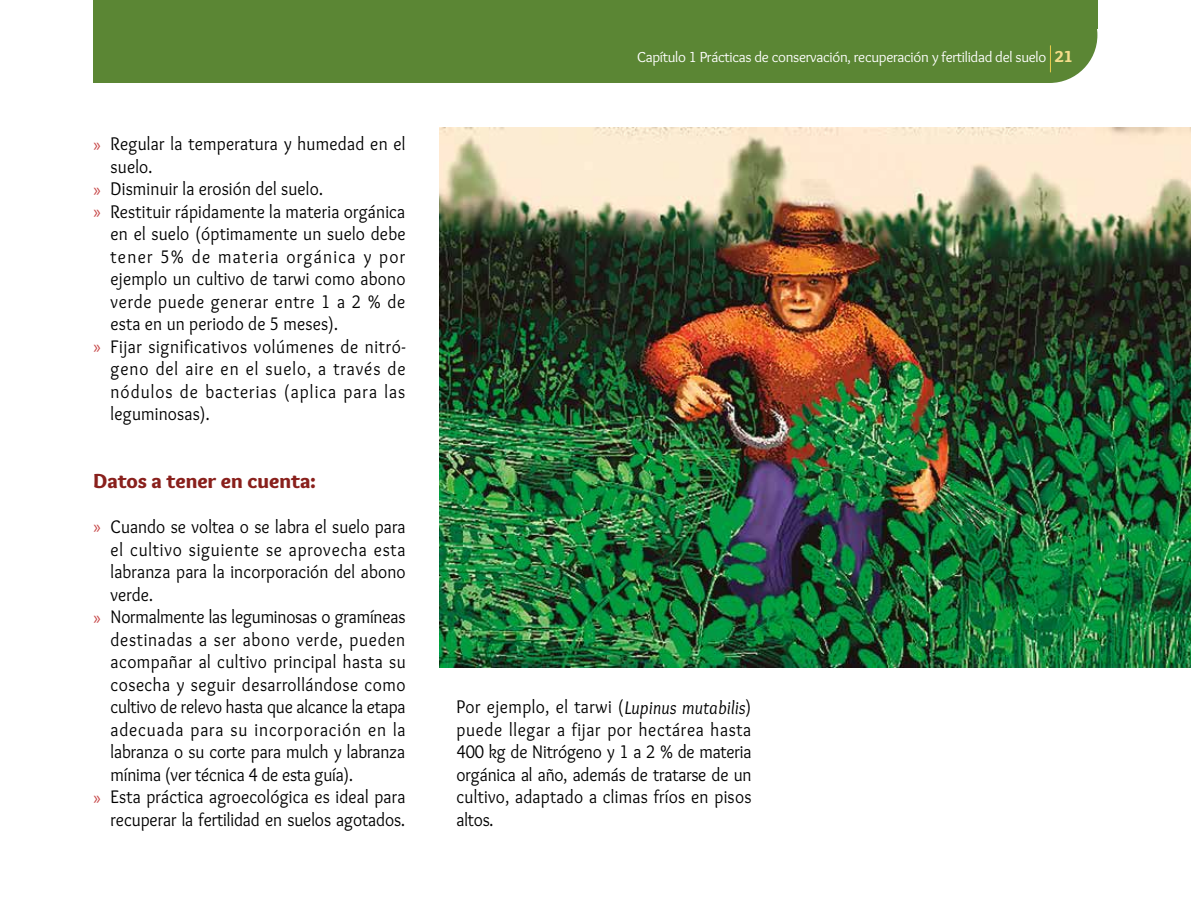
<style>
.page{position:relative;width:1191px;height:915px;background:#fff}
.page>*{position:absolute;margin:0;border:0;box-sizing:border-box;transform-origin:0 0}
.t1{font:900 21px "Overlock";color:#89201c}
.t2{font:18.9px/22.5px "Overlock";letter-spacing:.01em;color:#000;text-align:justify;scale:.92 1}
.t3{font:18.9px "Overlock";letter-spacing:-.01em;color:#000;scale:.92 1}
.t4{font:18.9px "Overlock";letter-spacing:.05em;color:#000;scale:.92 1}
.t5{font:18.9px "Overlock";letter-spacing:.04em;color:#000;scale:.92 1}
.t6{font:18.9px "Overlock";letter-spacing:.035em;color:#000;scale:.92 1}
.t7{font:18.9px "Overlock";letter-spacing:.045em;color:#000;scale:.92 1}
.t8{font:18.9px "Overlock";letter-spacing:.055em;color:#000;scale:.92 1}
.t9{font:18.9px "Overlock";letter-spacing:.07em;color:#000;scale:.92 1}
.t10{font:15px "Overlock";letter-spacing:-.02em;color:#fff}
.s1{font-family:"Myriad Pro";color:#c64647}
.s2{font-weight:900;font-size:16.5px;color:#f5dd8b}
.s3{font-style:italic}
</style>
<div class="page">
<div style="left:140px;top:29px;width:957px;height:54px;background:#5b8634"></div>
<div style="left:94px;top:0;width:1003px;height:29px;background:#5b8634"></div>
<div style="left:94px;top:0;width:46px;height:83px;background:#5b8634"></div>
<svg style="left:1050px;top:45px;width:1px;height:27px"></svg>
<img style="left:439px;top:127px;width:752px;height:540px">
<p class="t2" style="left:94px;top:133px;width:341px"><span class="s1">»</span> Regular la temperatura y humedad en el</p>
<p class="t2" style="left:111px;top:155px;width:47px">suelo.</p>
<p class="t2" style="left:94px;top:178px;width:251px"><span class="s1">»</span> Disminuir la erosión del suelo.</p>
<p class="t2" style="left:94px;top:200px;width:340px"><span class="s1">»</span> Restituir rápidamente la materia orgánica</p>
<p class="t2" style="left:111px;top:223px;width:322px">en el suelo (óptimamente un suelo debe</p>
<p class="t9" style="left:111px;top:246px;width:322px">tener 5% de materia orgánica y por</p>
<p class="t2" style="left:111px;top:268px;width:322px">ejemplo un cultivo de tarwi como abono</p>
<p class="t5" style="left:111px;top:291px;width:322px">verde puede generar entre 1 a 2 % de</p>
<p class="t2" style="left:111px;top:313px;width:249px">esta en un periodo de 5 meses).</p>
<p class="t6" style="left:94px;top:335px;width:340px"><span class="s1">»</span> Fijar significativos volúmenes de nitró-</p>
<p class="t4" style="left:111px;top:358px;width:322px">geno del aire en el suelo, a través de</p>
<p class="t8" style="left:111px;top:380px;width:322px">nódulos de bacterias (aplica para las</p>
<p class="t2" style="left:111px;top:403px;width:109px">leguminosas).</p>
<p class="t1" style="left:94px;top:467px;width:224px">Datos a tener en cuenta:</p>
<p class="t2" style="left:94px;top:515px;width:341px"><span class="s1">»</span> Cuando se voltea o se labra el suelo para</p>
<p class="t7" style="left:111px;top:538px;width:322px">el cultivo siguiente se aprovecha esta</p>
<p class="t2" style="left:111px;top:560px;width:322px">labranza para la incorporación del abono</p>
<p class="t2" style="left:111px;top:583px;width:48px">verde.</p>
<p class="t3" style="left:94px;top:606px;width:340px"><span class="s1">»</span> Normalmente las leguminosas o gramíneas</p>
<p class="t5" style="left:111px;top:628px;width:322px">destinadas a ser abono verde, pueden</p>
<p class="t2" style="left:111px;top:650px;width:322px">acompañar al cultivo principal hasta su</p>
<p class="t2" style="left:111px;top:673px;width:322px">cosecha y seguir desarrollándose como</p>
<p class="t3" style="left:111px;top:695px;width:322px">cultivo de relevo hasta que alcance la etapa</p>
<p class="t4" style="left:111px;top:718px;width:322px">adecuada para su incorporación en la</p>
<p class="t2" style="left:111px;top:740px;width:322px">labranza o su corte para mulch y labranza</p>
<p class="t3" style="left:111px;top:763px;width:265px">mínima (ver técnica 4 de esta guía).</p>
<p class="t2" style="left:94px;top:785px;width:340px"><span class="s1">»</span> Esta práctica agroecológica es ideal para</p>
<p class="t2" style="left:111px;top:808px;width:322px">recuperar la fertilidad en suelos agotados.</p>
<p class="t10" style="left:637px;top:49px;width:438px">Capítulo 1 Prácticas de conservación, recuperación y fertilidad del suelo <span class="s2">21</span></p>
<p class="t2" style="left:456px;top:695px;width:322px">Por ejemplo, el tarwi (<span class="s3">Lupinus mutabilis</span>) puede llegar a fijar por hectárea hasta 400 kg de Nitrógeno y 1 a 2 % de materia orgánica al año, además de tratarse de un cultivo, adaptado a climas fríos en pisos altos.</p>
</div>
